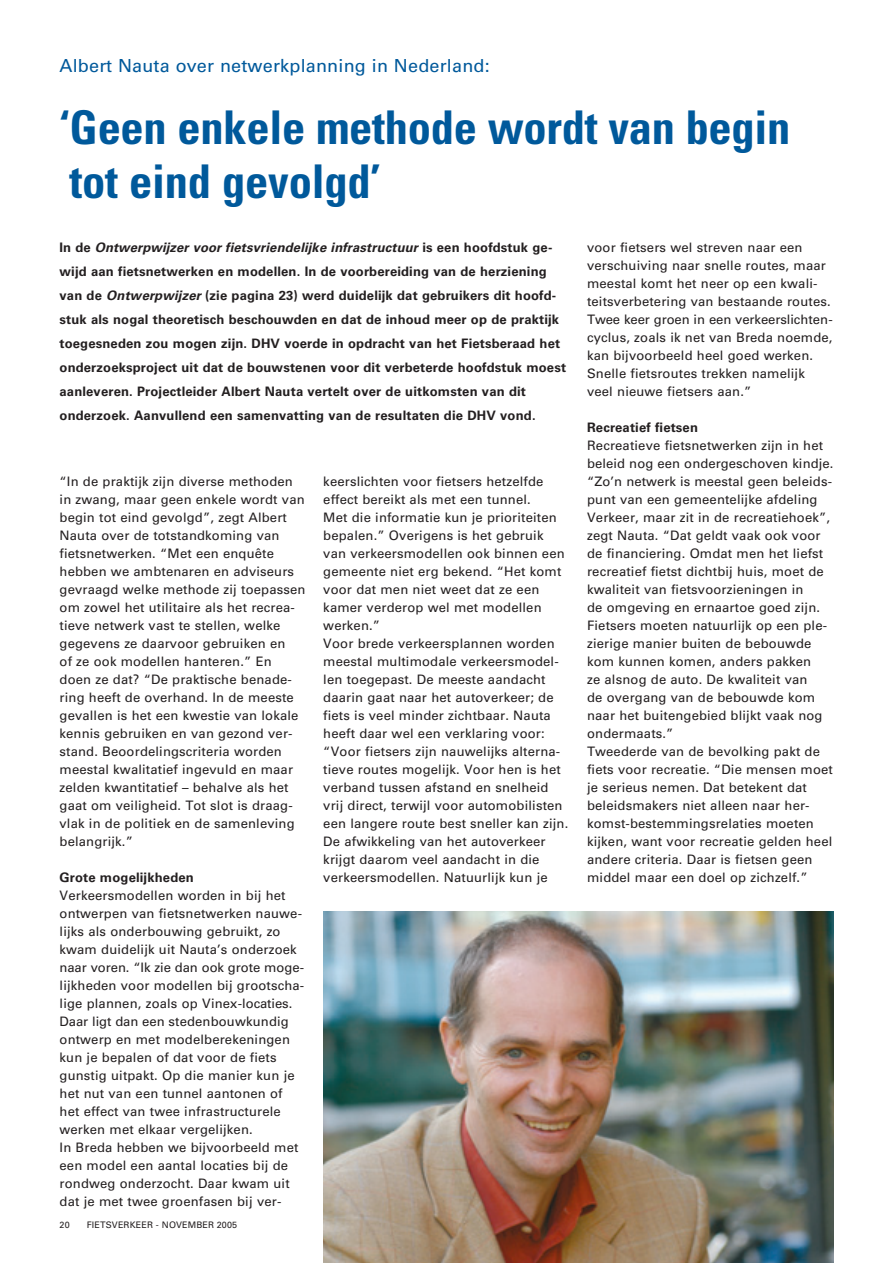
<style>
.page{position:relative;width:893px;height:1263px;background:#fff}
.page>*{position:absolute;margin:0;border:0;box-sizing:border-box;transform-origin:0 0}
.t1{font:700 condensed 46.5px/54px "Univers";letter-spacing:-.005em;color:#00599b}
.t2{font:18px "Univers";letter-spacing:.01em;color:#00599b}
.t3{font:13.05px/18px "Univers";letter-spacing:.01em;color:#231f20}
.t4{font:700 13.05px/24px "Univers";letter-spacing:.01em;color:#231f20}
.t5{font:9px "Univers";letter-spacing:.01em;color:#231f20}
.s1{font-style:italic}
</style>
<div class="page">
<img style="left:323px;top:912px;width:510px;height:351px">
<h2 class="t2" style="left:60px;top:59px;width:431px">Albert Nauta over netwerkplanning in Nederland:</h2>
<h1 class="t1" style="left:60px;top:105px;width:732px">‘Geen enkele methode wordt van begin tot eind gevolgd’</h1>
<p class="t4" style="left:60px;top:237px;width:508px">In de <span class="s1">Ontwerpwijzer voor fietsvriendelijke infrastructuur</span> is een hoofdstuk ge&shy;wijd aan fietsnetwerken en modellen. In de voorbereiding van de herziening van de <span class="s1">Ontwerpwijzer</span> (zie pagina 23) werd duidelijk dat gebruikers dit hoofd&shy;stuk als nogal theoretisch beschouwden en dat de inhoud meer op de praktijk toegesneden zou mogen zijn. DHV voerde in opdracht van het Fietsberaad het onderzoeksproject uit dat de bouwstenen voor dit verbeterde hoofdstuk moest aanleveren. Projectleider Albert Nauta vertelt over de uitkomsten van dit onderzoek. Aanvullend een samenvatting van de resultaten die DHV vond.</p>
<p class="t3" style="left:60px;top:474px;width:247px">“In de praktijk zijn diverse methoden in zwang, maar geen enkele wordt van begin tot eind gevolgd”, zegt Albert Nauta over de totstandkoming van fietsnetwerken. “Met een enquête hebben we ambtenaren en adviseurs gevraagd welke methode zij toepassen om zowel het utilitaire als het recrea&shy;tieve netwerk vast te stellen, welke gegevens ze daarvoor gebruiken en<br>of ze ook modellen hanteren.” En doen ze dat? “De praktische benade&shy;ring heeft de overhand. In de meeste gevallen is het een kwestie van lokale kennis gebruiken en van gezond ver&shy;stand. Beoordelingscriteria worden meestal kwalitatief ingevuld en maar zelden kwantitatief – behalve als het gaat om veiligheid. Tot slot is draag&shy;vlak in de politiek en de samenleving belangrijk.”</p>
<p class="t4" style="left:60px;top:867px;width:136px">Grote mogelijkheden</p>
<p class="t3" style="left:60px;top:888px;width:246px">Verkeersmodellen worden in bij het ontwerpen van fietsnetwerken nauwe&shy;lijks als onderbouwing gebruikt, zo kwam duidelijk uit Nauta’s onderzoek naar voren. “Ik zie dan ook grote moge&shy;lijkheden voor modellen bij grootscha&shy;lige plannen, zoals op Vinex-locaties.<br>Daar ligt dan een stedenbouwkundig ontwerp en met modelberekeningen kun je bepalen of dat voor de fiets gunstig uitpakt. Op die manier kun je het nut van een tunnel aantonen of het effect van twee infrastructurele werken met elkaar vergelijken.<br>In Breda hebben we bijvoorbeeld met een model een aantal locaties bij de rondweg onderzocht. Daar kwam uit dat je met twee groenfasen bij ver-</p>
<p class="t5" style="left:60px;top:1221px;width:12px">20</p>
<p class="t5" style="left:87px;top:1221px;width:152px">FIETSVERKEER - NOVEMBER 2005</p>
<p class="t3" style="left:323px;top:474px;width:246px">keerslichten voor fietsers hetzelfde effect bereikt als met een tunnel.<br>Met die informatie kun je prioriteiten bepalen.” Overigens is het gebruik van verkeersmodellen ook binnen een gemeente niet erg bekend. “Het komt voor dat men niet weet dat ze een kamer verderop wel met modellen werken.”<br>Voor brede verkeersplannen worden meestal multimodale verkeersmodel&shy;len toegepast. De meeste aandacht daarin gaat naar het autoverkeer; de fiets is veel minder zichtbaar. Nauta heeft daar wel een verklaring voor: “Voor fietsers zijn nauwelijks alterna&shy;tieve routes mogelijk. Voor hen is het verband tussen afstand en snelheid vrij direct, terwijl voor automobilisten een langere route best sneller kan zijn.<br>De afwikkeling van het autoverkeer krijgt daarom veel aandacht in die verkeersmodellen. Natuurlijk kun je</p>
<p class="t3" style="left:587px;top:240px;width:247px">voor fietsers wel streven naar een verschuiving naar snelle routes, maar meestal komt het neer op een kwali&shy;teitsverbetering van bestaande routes.<br>Twee keer groen in een verkeerslichten&shy;cyclus, zoals ik net van Breda noemde, kan bijvoorbeeld heel goed werken.<br>Snelle fietsroutes trekken namelijk veel nieuwe fietsers aan.”</p>
<p class="t4" style="left:587px;top:417px;width:112px">Recreatief fietsen</p>
<p class="t3" style="left:587px;top:438px;width:248px">Recreatieve fietsnetwerken zijn in het beleid nog een ondergeschoven kindje. “Zo’n netwerk is meestal geen beleids&shy;punt van een gemeentelijke afdeling Verkeer, maar zit in de recreatiehoek”, zegt Nauta. “Dat geldt vaak ook voor de financiering. Omdat men het liefst recreatief fietst dichtbij huis, moet de kwaliteit van fietsvoorzieningen in<br>de omgeving en ernaartoe goed zijn.<br>Fietsers moeten natuurlijk op een ple&shy;zierige manier buiten de bebouwde kom kunnen komen, anders pakken<br>ze alsnog de auto. De kwaliteit van<br>de overgang van de bebouwde kom naar het buitengebied blijkt vaak nog ondermaats.”<br>Tweederde van de bevolking pakt de fiets voor recreatie. “Die mensen moet je serieus nemen. Dat betekent dat beleidsmakers niet alleen naar her&shy;komst-bestemmingsrelaties moeten kijken, want voor recreatie gelden heel andere criteria. Daar is fietsen geen middel maar een doel op zichzelf.”</p>
</div>
